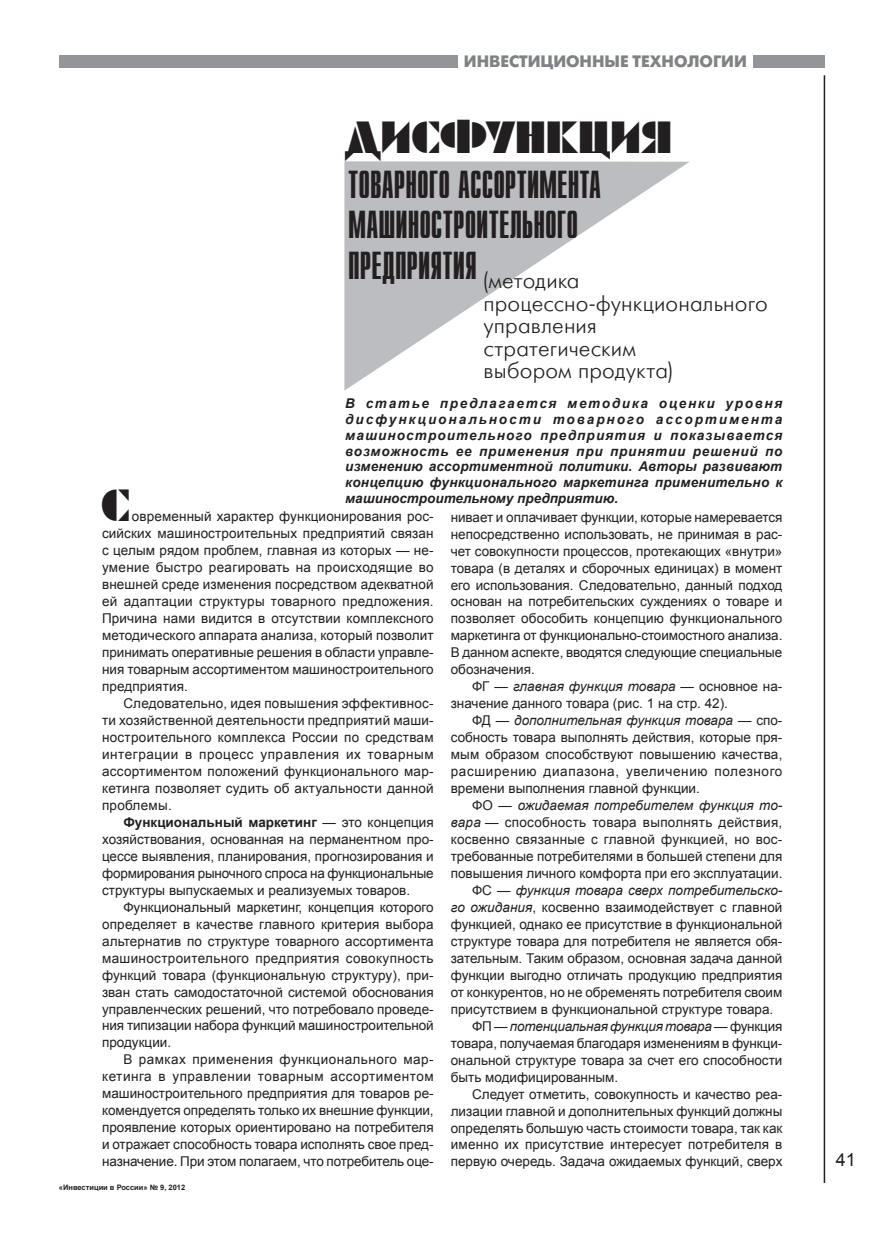
<style>
.page{position:relative;width:893px;height:1234px;background:#fff}
.page>*{position:absolute;margin:0;border:0;box-sizing:border-box;transform-origin:0 0}
.t1{font:45px "Futura Eugenia C";letter-spacing:.01em;color:#231f20}
.t2{font:700 39px/40.5px "Compact C";color:#231f20;scale:.74 1}
.t3{font:22.5px/22.5px "Futuris Light C";letter-spacing:.005em;color:#231f20}
.t4{font:18px "Arial";color:#231f20}
.t5{font:16.5px "Futuris C";color:#808285}
.t6{font:700 16.5px "Futuris C";color:#808285}
.t7{font:13.5px/17px "Arial";color:#231f20;text-align:justify}
.t8{font:italic 700 13.5px/15.9px "Arial";letter-spacing:.065em;color:#231f20;text-align:justify}
.t9{font:italic 13.5px "Arial";color:#231f20}
.t10{font:13.5px "Arial";letter-spacing:.02em;color:#231f20}
.t11{font:700 7.5px "Arial";color:#231f20}
.s1{font-weight:700}
.s2{font-style:italic}
.s3{font-style:normal}
</style>
<div class="page">
<div style="left:60px;top:55px;width:765px;height:13px;background:#939598"></div>
<hr style="left:824px;top:75px;width:1px;height:1107px;background:#231f20">
<div style="left:459px;top:51px;width:293px;height:20px;background:#fff"></div>
<svg style="left:344px;top:161px;width:345px;height:229px"></svg>
<p class="t5" style="left:488px;top:52px;width:264px">ИНВЕСТИЦИОННЫЕ ТЕХНОЛОГИИ</p>
<p class="t6" style="left:464px;top:52px;width:285px">ИНВЕСТИЦИОННЫЕ ТЕХНОЛОГИИ</p>
<h1 class="t1" style="left:345px;top:109px;width:328px">Дисфункция</h1>
<h2 class="t2" style="left:348px;top:166px;width:343px">товарного ассортимента машиностроительного предприятия <sub>(методика</sub></h2>
<h3 class="t3" style="left:483px;top:292px;width:286px">процессно-функционального управления<br>стратегическим<br>выбором продукта)</h3>
<p class="t8" style="left:345px;top:395px;width:439px">В статье предлагается методика оценки уровня дисфункциональности товарного ассортимента машиностроительного предприятия и показывается возможность ее применения при принятии решений по изменению ассортиментной политики. Авторы развивают концепцию функционального маркетинга применительно к машиностроительному предприятию.</p>
<h1 class="t1" style="left:101px;top:476px;width:31px">С</h1>
<p class="t7" style="left:102px;top:508px;width:333px;text-indent:30px">овременный характер функционирования рос&shy;сийских машиностроительных предприятий связан с целым рядом проблем, главная из которых — не&shy;умение быстро реагировать на происходящие во внешней среде изменения посредством адекватной ей адаптации структуры товарного предложения.<br>Причина нами видится в отсутствии комплексного методического аппарата анализа, который позволит принимать оперативные решения в области управле&shy;ния товарным ассортиментом машиностроительного предприятия.</p>
<p class="t7" style="left:102px;top:694px;width:333px;text-indent:21px">Следовательно, идея повышения эффективнос&shy;ти хозяйственной деятельности предприятий маши&shy;ностроительного комплекса России по средствам интеграции в процесс управления их товарным ассортиментом положений функционального мар&shy;кетинга позволяет судить об актуальности данной проблемы.</p>
<p class="t7" style="left:102px;top:813px;width:333px;text-indent:21px"><span class="s1">Функциональный маркетинг</span> — это концепция хозяйствования, основанная на перманентном про&shy;цессе выявления, планирования, прогнозирования и формирования рыночного спроса на функциональные структуры выпускаемых и реализуемых товаров.</p>
<p class="t7" style="left:102px;top:898px;width:333px;text-indent:21px">Функциональный маркетинг, концепция которого определяет в качестве главного критерия выбора альтернатив по структуре товарного ассортимента машиностроительного предприятия совокупность функций товара (функциональную структуру), при&shy;зван стать самодостаточной системой обоснования управленческих решений, что потребовало проведе&shy;ния типизации набора функций машиностроительной продукции.</p>
<p class="t7" style="left:102px;top:1051px;width:333px;text-indent:21px">В рамках применения функционального мар&shy;кетинга в управлении товарным ассортиментом машиностроительного предприятия для товаров ре&shy;комендуется определять только их внешние функции, проявление которых ориентировано на потребителя и отражает способность товара исполнять свое пред&shy;назначение. При этом полагаем, что потребитель оце-</p>
<p class="t7" style="left:451px;top:508px;width:333px">нивает и оплачивает функции, которые намеревается непосредственно использовать, не принимая в рас&shy;чет совокупности процессов, протекающих «внутри» товара (в деталях и сборочных единицах) в момент его использования. Следовательно, данный подход основан на потребительских суждениях о товаре и позволяет обособить концепцию функционального маркетинга от функционально-стоимостного анализа.<br>В данном аспекте, вводятся следующие специальные обозначения.</p>
<p class="t7" style="left:451px;top:678px;width:333px;text-indent:21px">ФГ — <span class="s2">главная функция товара</span> — основное на&shy;значение данного товара (рис. 1 на стр. 42).</p>
<p class="t7" style="left:451px;top:712px;width:333px;text-indent:21px">ФД — <span class="s2">дополнительная функция товара</span> — спо&shy;собность товара выполнять действия, которые пря&shy;мым образом способствуют повышению качества, расширению диапазона, увеличению полезного времени выполнения главной функции.</p>
<p class="t9" style="left:472px;top:796px;width:312px"><span class="s3">ФО —</span> ожидаемая потребителем функция то-</p>
<p class="t10" style="left:451px;top:813px;width:333px"><span class="s2">вара</span> — способность товара выполнять действия,</p>
<p class="t10" style="left:451px;top:830px;width:333px">косвенно связанные с главной функцией, но вос-</p>
<p class="t7" style="left:451px;top:847px;width:333px">требованные потребителями в большей степени для</p>
<p class="t7" style="left:451px;top:864px;width:333px">повышения личного комфорта при его эксплуатации.</p>
<p class="t9" style="left:472px;top:881px;width:312px"><span class="s3">ФС —</span> функция товара сверх потребительско-</p>
<p class="t7" style="left:451px;top:898px;width:333px"><span class="s2">го ожидания</span>, косвенно взаимодействует с главной</p>
<p class="t7" style="left:451px;top:915px;width:333px">функцией, однако ее присутствие в функциональной</p>
<p class="t7" style="left:451px;top:932px;width:333px">структуре товара для потребителя не является обя-</p>
<p class="t7" style="left:451px;top:949px;width:333px">зательным. Таким образом, основная задача данной</p>
<p class="t7" style="left:451px;top:966px;width:333px">функции выгодно отличать продукцию предприятия</p>
<p class="t7" style="left:451px;top:983px;width:333px">от конкурентов, но не обременять потребителя своим</p>
<p class="t7" style="left:451px;top:1000px;width:324px">присутствием в функциональной структуре товара.</p>
<p class="t9" style="left:472px;top:1016px;width:312px"><span class="s3">ФП —</span> потенциальная функция товара <span class="s3">— функция</span></p>
<p class="t7" style="left:451px;top:1034px;width:333px">товара, получаемая благодаря изменениям в функци-</p>
<p class="t7" style="left:451px;top:1051px;width:333px">ональной структуре товара за счет его способности</p>
<p class="t7" style="left:451px;top:1068px;width:169px">быть модифицированным.</p>
<p class="t7" style="left:472px;top:1085px;width:312px">Следует отметить, совокупность и качество реа-</p>
<p class="t7" style="left:451px;top:1102px;width:333px">лизации главной и дополнительных функций должны</p>
<p class="t7" style="left:451px;top:1119px;width:333px">определять большую часть стоимости товара, так как</p>
<p class="t7" style="left:451px;top:1136px;width:333px">именно их присутствие интересует потребителя в</p>
<p class="t7" style="left:451px;top:1153px;width:333px">первую очередь. Задача ожидаемых функций, сверх</p>
<p class="t11" style="left:59px;top:1182px;width:128px">«Инвестиции в России» № 9, 2012</p>
<h3 class="t4" style="left:836px;top:1147px;width:22px">41</h3>
</div>
